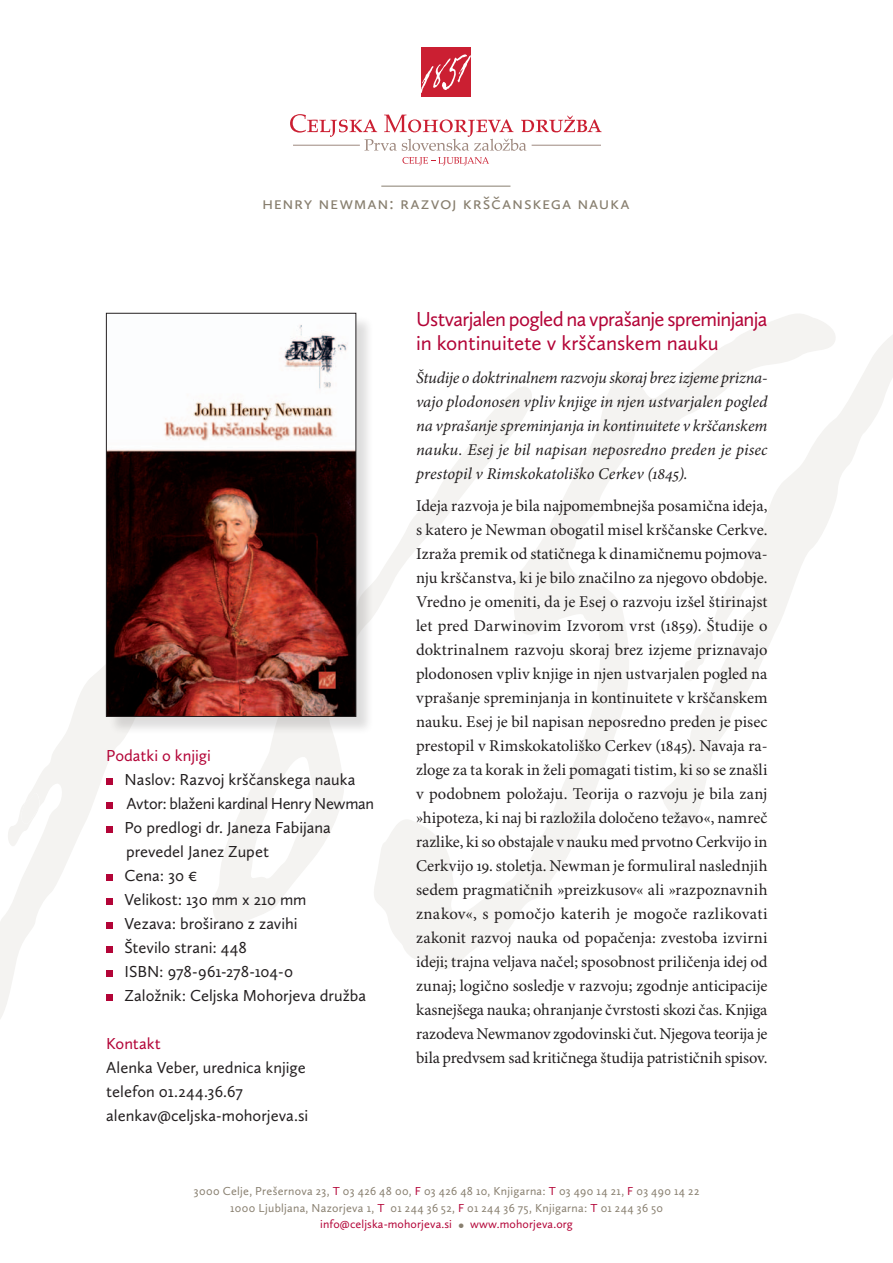
<style>
.page{position:relative;width:893px;height:1263px;background:#fff}
.page>*{position:absolute;margin:0;border:0;box-sizing:border-box;transform-origin:0 0}
.zivljenjepis{font:21px/24px "Calluna Sans";letter-spacing:-.03em;color:#b30437}
.besedilo{font:18px "Calluna Sans";letter-spacing:.045em;color:#887f6f}
.besedilo-2{font:16.5px/24px "Minion Pro";letter-spacing:-.005em;color:#231f20;text-align:justify}
.podatki_o_knjigi{font:16.5px/24px "Calluna Sans";letter-spacing:-.005em;color:#231f20}
.besedilo-3{font:italic 16.5px/24px "Minion Pro";color:#231f20;text-align:justify}
.podatki_o_knjigi-2{font:16.5px "Calluna Sans";letter-spacing:-.005em;color:#b30437}
.besedilo-4{font:12px "Calluna Sans";letter-spacing:.03em;color:#887f6f}
.t1{font:12px "Calluna Sans";color:#b30437}
.s1{color:#b30437}
.s2{font-size:16.5px;color:#887f6f}
</style>
<div class="page">
<svg style="left:219px;top:735px;width:125px;height:194px"></svg>
<svg style="left:374px;top:314px;width:456px;height:655px"></svg>
<svg style="left:0;top:524px;width:219px;height:495px"></svg>
<svg style="left:6px;top:789px;width:34px;height:61px"></svg>
<svg style="left:655px;top:327px;width:238px;height:515px"></svg>
<div style="left:421px;top:47px;width:50px;height:50px;background:#cb1f32"></div>
<svg style="left:421px;top:54px;width:50px;height:39px"></svg>
<svg style="left:290px;top:114px;width:312px;height:37px"></svg>
<hr style="left:293px;top:145px;width:67px;height:1px;background:#9e887e">
<hr style="left:532px;top:145px;width:69px;height:1px;background:#9e887e">
<svg style="left:402px;top:157px;width:87px;height:8px"></svg>
<div style="left:106px;top:778px;width:7px;height:7px;background:#b30437"></div>
<div style="left:106px;top:802px;width:7px;height:7px;background:#b30437"></div>
<div style="left:106px;top:826px;width:7px;height:7px;background:#b30437"></div>
<div style="left:106px;top:874px;width:7px;height:7px;background:#b30437"></div>
<div style="left:106px;top:898px;width:7px;height:7px;background:#b30437"></div>
<div style="left:106px;top:922px;width:7px;height:7px;background:#b30437"></div>
<div style="left:106px;top:946px;width:7px;height:7px;background:#b30437"></div>
<div style="left:106px;top:970px;width:7px;height:7px;background:#b30437"></div>
<div style="left:106px;top:994px;width:7px;height:7px;background:#b30437"></div>
<hr style="left:381px;top:186px;width:129px;height:1px;background:#887f6f">
<div style="left:108px;top:315px;width:267px;height:420px;background:#231f20;opacity:.15"></div>
<img style="left:108px;top:315px;width:246px;height:400px">
<div style="left:106px;top:313px;width:250px;height:404px;border:1px solid #231f20"></div>
<p class="besedilo" style="left:262px;top:192px;width:369px">henry newman: razvoj krščanskega nauka</p>
<p class="podatki_o_knjigi-2" style="left:106px;top:745px;width:106px">Podatki o knjigi</p>
<p class="podatki_o_knjigi" style="left:125px;top:767px;width:232px">Naslov: Razvoj krščanskega nauka</p>
<p class="podatki_o_knjigi" style="left:126px;top:791px;width:249px">Avtor: blaženi kardinal Henry Newman</p>
<p class="podatki_o_knjigi" style="left:125px;top:815px;width:208px">Po predlogi dr. Janeza Fabijana prevedel Janez Zupet</p>
<p class="podatki_o_knjigi" style="left:125px;top:863px;width:74px">Cena: 30 €</p>
<p class="podatki_o_knjigi" style="left:125px;top:887px;width:183px">Velikost: 130 mm x 210 mm</p>
<p class="podatki_o_knjigi" style="left:125px;top:911px;width:175px">Vezava: broširano z zavihi</p>
<p class="podatki_o_knjigi" style="left:125px;top:935px;width:124px">Število strani: 448</p>
<p class="podatki_o_knjigi" style="left:125px;top:959px;width:170px">ISBN: 978-961-278-104-0</p>
<p class="podatki_o_knjigi" style="left:125px;top:983px;width:243px">Založnik: Celjska Mohorjeva družba</p>
<p class="podatki_o_knjigi-2" style="left:106px;top:1033px;width:56px">Kontakt</p>
<p class="podatki_o_knjigi" style="left:106px;top:1055px;width:201px">Alenka Veber, urednica knjige</p>
<p class="podatki_o_knjigi" style="left:106px;top:1079px;width:138px">telefon 01.244.36.67</p>
<p class="podatki_o_knjigi" style="left:106px;top:1103px;width:204px">alenkav@celjska-mohorjeva.si</p>
<p class="zivljenjepis" style="left:416px;top:307px;width:353px">Ustvarjalen pogled na vprašanje spreminjanja in kontinuitete v krščanskem nauku</p>
<p class="besedilo-3" style="left:416px;top:366px;width:353px">Študije o doktrinalnem razvoju skoraj brez izjeme prizna&shy;vajo plodonosen vpliv knjige in njen ustvarjalen pogled na vprašanje spreminjanja in kontinuitete v krščanskem nauku. Esej je bil napisan neposredno preden je pisec prestopil v Rimskokatoliško Cerkev (1845).</p>
<p class="besedilo-2" style="left:416px;top:495px;width:353px">Ideja razvoja je bila najpomembnejša posamična ideja, s katero je Newman obogatil misel krščanske Cerkve.<br>Izraža premik od statičnega k dinamičnemu pojmova&shy;nju krščanstva, ki je bilo značilno za njegovo obdobje.<br>Vredno je omeniti, da je Esej o razvoju izšel štirinajst let pred Darwinovim Izvorom vrst (1859). Študije o doktrinalnem razvoju skoraj brez izjeme priznavajo plodonosen vpliv knjige in njen ustvarjalen pogled na vprašanje spreminjanja in kontinuitete v krščanskem nauku. Esej je bil napisan neposredno preden je pisec prestopil v Rimskokatoliško Cerkev (1845). Navaja ra&shy;zloge za ta korak in želi pomagati tistim, ki so se znašli v podobnem položaju. Teorija o razvoju je bila zanj »hipoteza, ki naj bi razložila določeno težavo«, namreč razlike, ki so obstajale v nauku med prvotno Cerkvijo in Cerkvijo 19. stoletja. Newman je formuliral naslednjih sedem pragmatičnih »preizkusov« ali »razpoznavnih znakov«, s pomočjo katerih je mogoče razlikovati zakonit razvoj nauka od popačenja: zvestoba izvirni ideji; trajna veljava načel; sposobnost priličenja idej od zunaj; logično sosledje v razvoju; zgodnje anticipacije kasnejšega nauka; ohranjanje čvrstosti skozi čas. Knjiga razodeva Newmanov zgodovinski čut. Njegova teorija je bila predvsem sad kritičnega študija patrističnih spisov.</p>
<p class="besedilo-4" style="left:194px;top:1184px;width:507px">3000 Celje, Prešernova 23, <span class="s1">T</span> 03 426 48 00, <span class="s1">F</span> 03 426 48 10, Knjigarna: <span class="s1">T</span> 03 490 14 21, <span class="s1">F</span> 03 490 14 22</p>
<p class="besedilo-4" style="left:230px;top:1201px;width:434px">1000 Ljubljana, Nazorjeva 1, <span class="s1">T</span> 01 244 36 52, <span class="s1">F</span> 01 244 36 75, Knjigarna: <span class="s1">T</span> 01 244 36 50</p>
<p class="t1" style="left:320px;top:1217px;width:254px">info@celjska-mohorjeva.si <span class="s2">•</span> www.mohorjeva.org</p>
</div>
